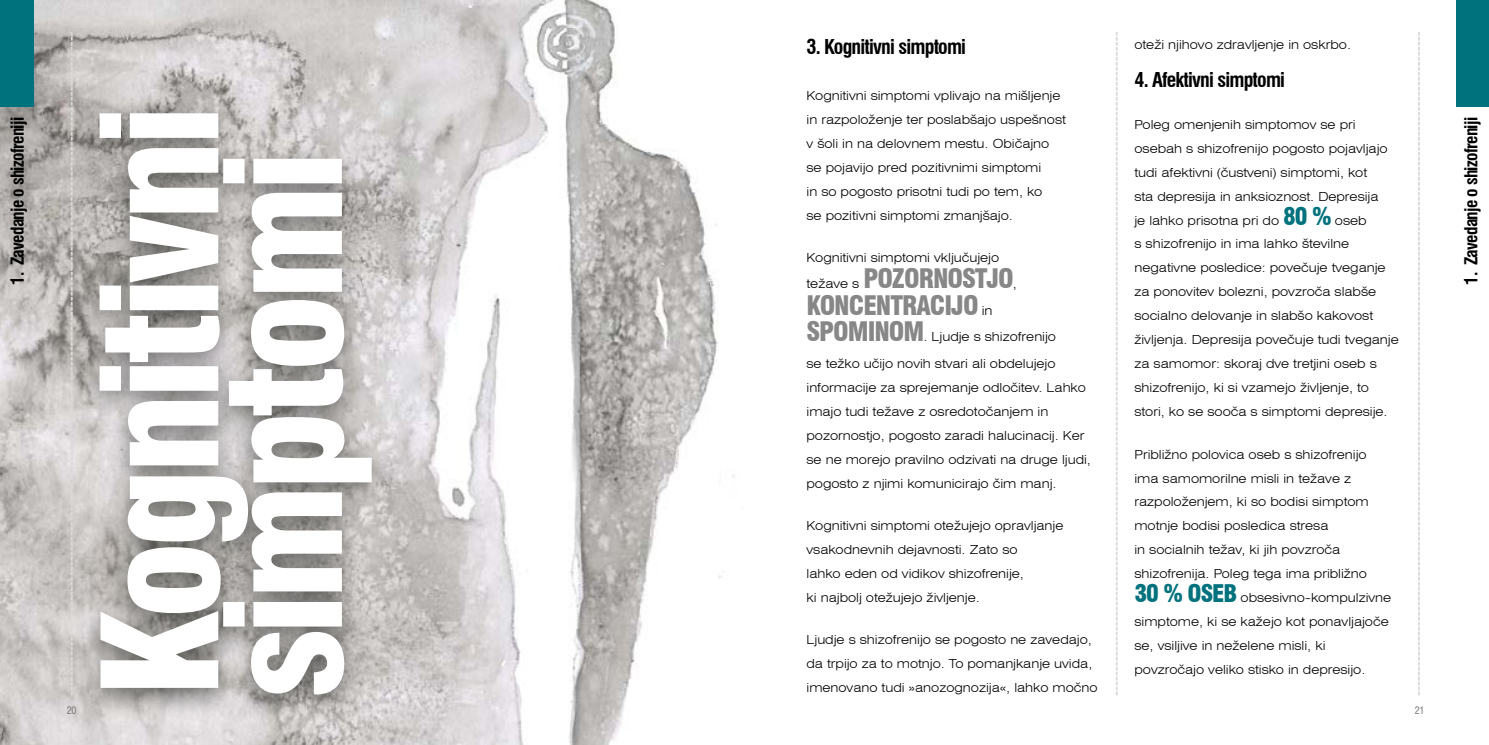
<style>
.page{position:relative;width:1489px;height:745px;background:#fff}
.page>*{position:absolute;margin:0;border:0;box-sizing:border-box;transform-origin:0 0}
.t1{font:900 condensed 156.62px/123.5px "Swiss 721 BT";letter-spacing:-.04em;color:#fff}
.t2{font:900 condensed 26.25px/26.5px "Swiss 721 BT";letter-spacing:-.04em;color:#878787}
.t3{font:700 condensed 20px "Swiss 721 BT";letter-spacing:-.04em;color:#000}
.t4{font:700 condensed 17.5px "Swiss 721 BT";letter-spacing:-.04em;color:#000}
.t5{font:300 expanded 12.5px/24px "Swiss 721 BT";color:#000}
.t6{font:condensed 10px "Swiss 721 BT";color:#777575}
.s1{font-weight:300;font-stretch:expanded;font-size:12.5px;color:#000}
.s2{font-weight:900;font-stretch:condensed;font-size:26.25px;color:#878787}
.s3{font-weight:900;font-stretch:condensed;font-size:23.75px;color:#00727d}
</style>
<div class="page">
<svg style="left:1116px;top:32px;width:1px;height:662px"></svg>
<svg style="left:1418px;top:32px;width:1px;height:662px"></svg>
<div style="left:1455px;top:0;width:33px;height:106px;background:#00727d"></div>
<img style="left:0;top:0;width:735px;height:744px">
<div style="left:0;top:0;width:33px;height:106px;background:#00727d"></div>
<div style="left:77px;top:96px;width:318px;height:628px;background:#333432;opacity:.65"></div>
<svg style="left:71px;top:32px;width:2px;height:662px"></svg>
<h3 class="t4" style="left:7px;top:284px;width:169px;rotate:-90deg">1. Zavedanje o shizofreniji</h3>
<h1 class="t1" style="left:100px;top:697px;width:593px;rotate:-90deg">Kognitivni simptomi</h1>
<h3 class="t3" style="left:806px;top:35px;width:161px">3. Kognitivni simptomi</h3>
<p class="t5" style="left:806px;top:83px;width:261px">Kognitivni simptomi vplivajo na mišljenje in razpoloženje ter poslabšajo uspešnost v šoli in na delovnem mestu. Običajno se pojavijo pred pozitivnimi simptomi<br>in so pogosto prisotni tudi po tem, ko<br>se pozitivni simptomi zmanjšajo.</p>
<p class="t5" style="left:806px;top:245px;width:194px">Kognitivni simptomi vključujejo</p>
<h2 class="t2" style="left:806px;top:265px;width:212px"><span class="s1">težave s</span> POZORNOSTJO<span class="s1">,<br></span>KONCENTRACIJO <span class="s1">in</span></h2>
<p class="t5" style="left:806px;top:323px;width:251px;line-height:26.5px"><span class="s2">SPOMINOM</span>. Ljudje s shizofrenijo se težko učijo novih stvari ali obdelujejo</p>
<p class="t5" style="left:806px;top:375px;width:286px">informacije za sprejemanje odločitev. Lahko imajo tudi težave z osredotočanjem in pozornostjo, pogosto zaradi halucinacij. Ker se ne morejo pravilno odzivati na druge ljudi, pogosto z njimi komunicirajo čim manj.</p>
<p class="t5" style="left:806px;top:513px;width:258px">Kognitivni simptomi otežujejo opravljanje vsakodnevnih dejavnosti. Zato so<br>lahko eden od vidikov shizofrenije,<br>ki najbolj otežujejo življenje.</p>
<p class="t5" style="left:806px;top:627px;width:287px">Ljudje s shizofrenijo se pogosto ne zavedajo, da trpijo za to motnjo. To pomanjkanje uvida,</p>
<p class="t5" style="left:806px;top:675px;width:292px">imenovano tudi »anozognozija«, lahko močno</p>
<p class="t5" style="left:1134px;top:32px;width:218px">oteži njihovo zdravljenje in oskrbo.</p>
<h3 class="t3" style="left:1134px;top:68px;width:152px">4. Afektivni simptomi</h3>
<p class="t5" style="left:1134px;top:112px;width:266px">Poleg omenjenih simptomov se pri osebah s shizofrenijo pogosto pojavljajo tudi afektivni (čustveni) simptomi, kot<br>sta depresija in anksioznost. Depresija<br>je lahko prisotna pri do <span class="s3">80 %</span> oseb<br>s shizofrenijo in ima lahko številne negativne posledice: povečuje tveganje za ponovitev bolezni, povzroča slabše socialno delovanje in slabšo kakovost življenja. Depresija povečuje tudi tveganje za samomor: skoraj dve tretjini oseb s shizofrenijo, ki si vzamejo življenje, to stori, ko se sooča s simptomi depresije.</p>
<p class="t5" style="left:1134px;top:442px;width:258px">Približno polovica oseb s shizofrenijo ima samomorilne misli in težave z razpoloženjem, ki so bodisi simptom motnje bodisi posledica stresa<br>in socialnih težav, ki jih povzroča shizofrenija. Poleg tega ima približno <span class="s3">30 % OSEB</span> obsesivno-kompulzivne simptome, ki se kažejo kot ponavljajoče se, vsiljive in neželene misli, ki povzročajo veliko stisko in depresijo.</p>
<p class="t6" style="left:67px;top:703px;width:11px">20</p>
<p class="t6" style="left:1414px;top:703px;width:11px">21</p>
<h3 class="t4" style="left:1460px;top:284px;width:169px;rotate:-90deg">1. Zavedanje o shizofreniji</h3>
</div>
